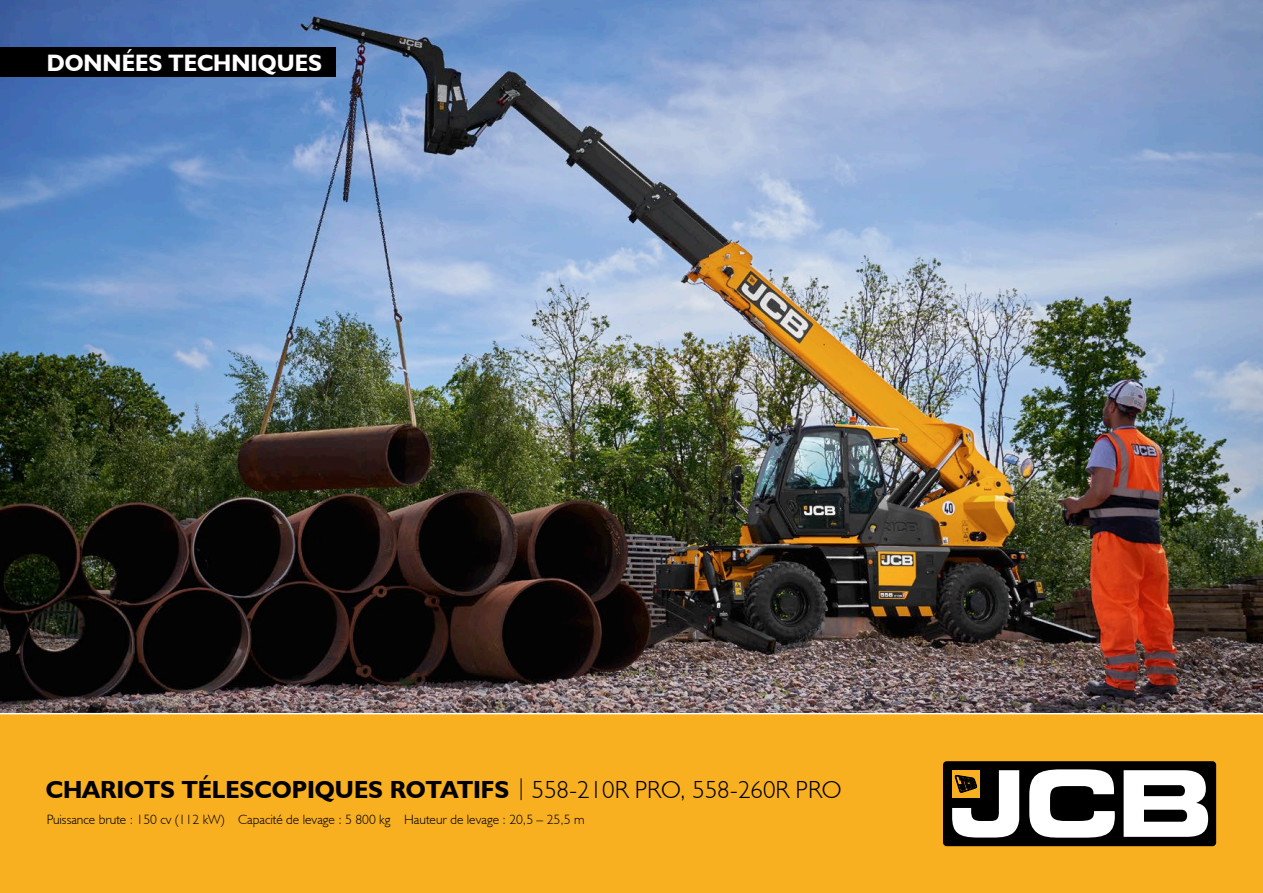
<style>
.page{position:relative;width:1263px;height:893px;background:#fff}
.page>*{position:absolute;margin:0;border:0;box-sizing:border-box;transform-origin:0 0}
.t1{font:700 24.75px "JCB Euro";color:#000}
.t2{font:700 23.7px "JCB Euro";color:#fff}
.t3{font:300 13.5px "JCB Euro";color:#000}
.s1{font-weight:300;font-size:21.75px}
.s2{font-weight:300}
</style>
<div class="page">
<img style="left:0;top:0;width:1263px;height:712px">
<div style="left:0;top:712px;width:1263px;height:181px;background:#f9b020"></div>
<div style="left:925px;top:743px;width:309px;height:121px;background:#f9b020"></div>
<div style="left:943px;top:761px;width:273px;height:85px;background:#000;border-radius:4px"></div>
<svg style="left:1029px;top:769px;width:86px;height:69px"></svg>
<svg style="left:1123px;top:770px;width:85px;height:67px"></svg>
<svg style="left:952px;top:770px;width:67px;height:67px"></svg>
<div style="left:0;top:47px;width:336px;height:30px;background:#000"></div>
<h2 class="t2" style="left:47px;top:48px;width:277px">DONNÉES TECHNIQUES</h2>
<h1 class="t1" style="left:46px;top:774px;width:797px">CHARIOTS TÉLESCOPIQUES ROTATIFS <span class="s1">|</span> <span class="s2">558‑210R PRO, 558‑260R PRO</span></h1>
<p class="t3" style="left:47px;top:811px;width:539px">Puissance brute : 150 cv (112 kW) Capacité de levage : 5 800 kg Hauteur de levage : 20,5 – 25,5 m</p>
</div>
